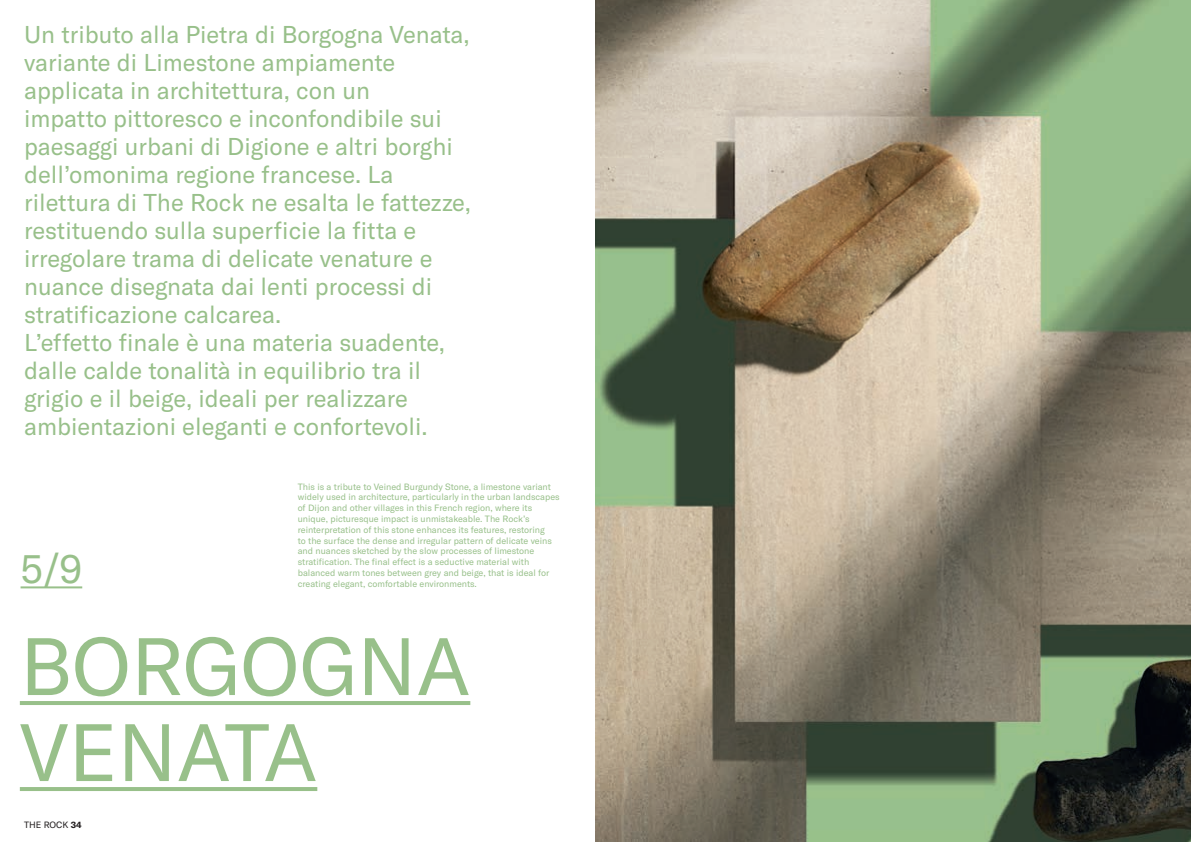
<style>
.page{position:relative;width:1191px;height:842px;background:#fff}
.page>*{position:absolute;margin:0;border:0;box-sizing:border-box;transform-origin:0 0}
.t1{font:80px/86px "GT America";color:#98c08a}
.t2{font:40px "GT America";color:#98c08a}
.t3{font:24px/28px "GT America";color:#98c08a}
.t4{font:9px/10.8px "GT America";color:#98c08a}
.t5{font:9px "GT America";color:#231f20}
.s1{font-weight:700}
</style>
<div class="page">
<img style="left:595px;top:0;width:596px;height:842px">
<hr style="left:20px;top:701px;width:450px;height:4px;background:#98c08a">
<hr style="left:20px;top:787px;width:297px;height:4px;background:#98c08a">
<hr style="left:21px;top:586px;width:61px;height:2px;background:#98c08a">
<p class="t3" style="left:24px;top:21px;width:448px">Un tributo alla Pietra di Borgogna Venata, variante di Limestone ampiamente applicata in architettura, con un<br>impatto pittoresco e inconfondibile sui paesaggi urbani di Digione e altri borghi dell’omonima regione francese. La rilettura di The Rock ne esalta le fattezze, restituendo sulla superficie la fitta e irregolare trama di delicate venature e nuance disegnata dai lenti processi di stratificazione calcarea.<br>L’effetto finale è una materia suadente, dalle calde tonalità in equilibrio tra il grigio e il beige, ideali per realizzare ambientazioni eleganti e confortevoli.</p>
<h2 class="t2" style="left:21px;top:546px;width:63px">5/9</h2>
<p class="t4" style="left:298px;top:481px;width:263px">This is a tribute to Veined Burgundy Stone, a limestone variant widely used in architecture, particularly in the urban landscapes of Dijon and other villages in this French region, where its unique, picturesque impact is unmistakeable. The Rock’s reinterpretation of this stone enhances its features, restoring<br>to the surface the dense and irregular pattern of delicate veins and nuances sketched by the slow processes of limestone stratification. The final effect is a seductive material with balanced warm tones between grey and beige, that is ideal for creating elegant, comfortable environments.</p>
<h1 class="t1" style="left:20px;top:624px;width:452px">BORGOGNA<br>VENATA</h1>
<p class="t5" style="left:24px;top:819px;width:59px">THE ROCK <span class="s1">34</span></p>
</div>
